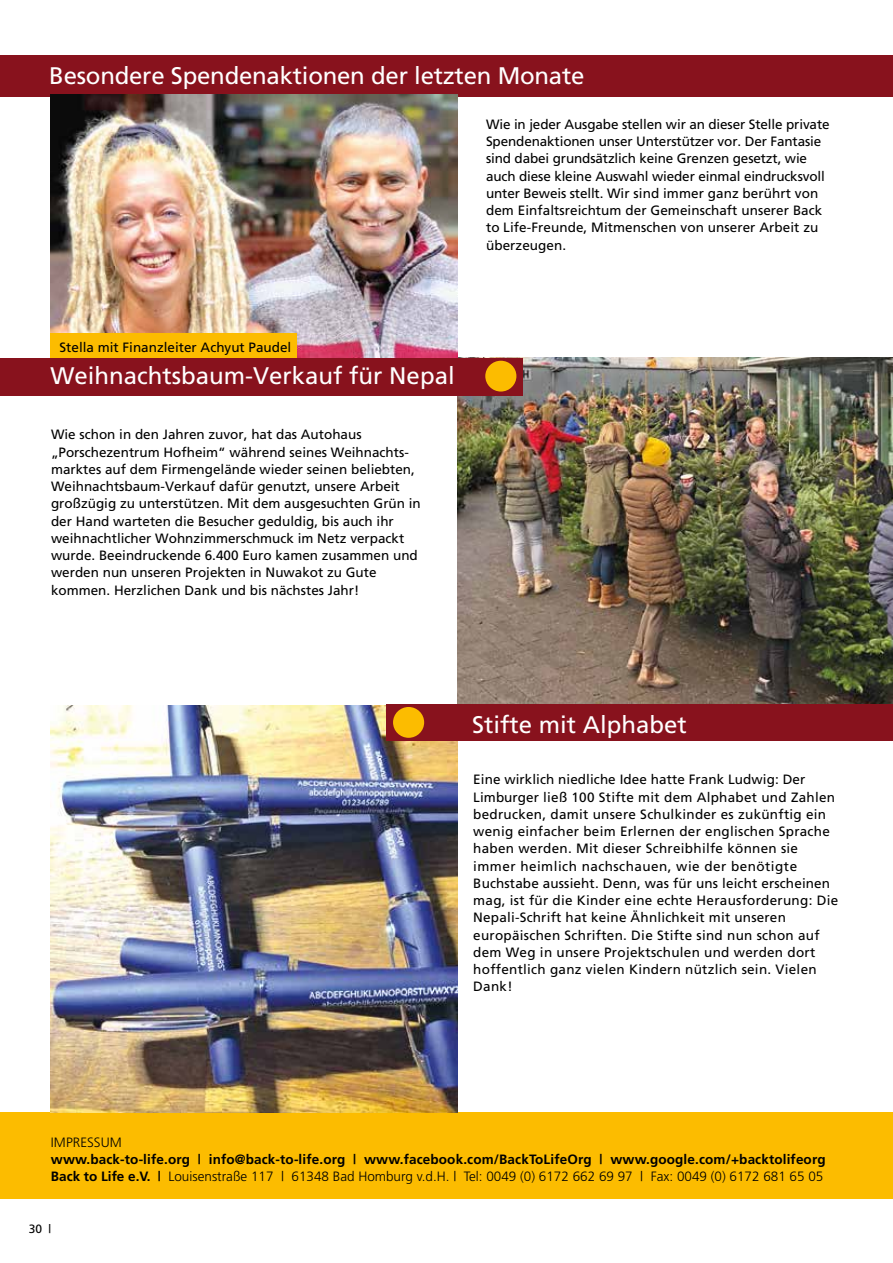
<style>
.page{position:relative;width:893px;height:1263px;background:#fff}
.page>*{position:absolute;margin:0;border:0;box-sizing:border-box;transform-origin:0 0}
.t1{font:24px "Frutiger";color:#fff}
.t2{font:13.5px/17.2px "Frutiger";color:#000}
.t3{font:13.5px/17.2px "Frutiger";letter-spacing:.02em;color:#000}
.t4{font:700 13.5px/17.2px "Frutiger";letter-spacing:.01em;color:#000}
.t5{font:300 13.5px "Frutiger";letter-spacing:.005em;color:#000}
.t6{font:12px "Frutiger";color:#000}
.s1{font-weight:300}
</style>
<div class="page">
<div style="left:0;top:55px;width:893px;height:41px;background:#88121d"></div>
<div style="left:0;top:1112px;width:893px;height:86px;background:#fcbc00"></div>
<img style="left:457px;top:358px;width:436px;height:346px">
<img style="left:51px;top:95px;width:406px;height:263px">
<div style="left:0;top:358px;width:522px;height:37px;background:#88121d"></div>
<img style="left:51px;top:705px;width:406px;height:407px">
<div style="left:387px;top:704px;width:506px;height:37px;background:#88121d"></div>
<div style="left:51px;top:333px;width:246px;height:25px;background:#fcbc00"></div>
<div style="left:393px;top:707px;width:31px;height:31px;background:#fcbc00;border-radius:50%"></div>
<div style="left:485px;top:361px;width:31px;height:31px;background:#fcbc00;border-radius:50%"></div>
<h1 class="t1" style="left:49px;top:61px;width:537px">Besondere Spendenaktionen der letzten Monate</h1>
<p class="t2" style="left:486px;top:115px;width:345px">Wie in jeder Ausgabe stellen wir an dieser Stelle private Spendenaktionen unser Unterstützer vor. Der Fantasie sind dabei grundsätzlich keine Grenzen gesetzt, wie auch diese kleine Auswahl wieder einmal eindrucksvoll unter Beweis stellt. Wir sind immer ganz berührt von dem Einfaltsreichtum der Gemeinschaft unserer Back to Life-Freunde, Mitmenschen von unserer Arbeit zu überzeugen.</p>
<p class="t2" style="left:60px;top:338px;width:233px">Stella mit Finanzleiter Achyut Paudel</p>
<h1 class="t1" style="left:51px;top:362px;width:406px">Weihnachtsbaum-Verkauf für Nepal</h1>
<p class="t2" style="left:51px;top:426px;width:371px">Wie schon in den Jahren zuvor, hat das Autohaus „Porschezentrum Hofheim“ während seines Weihnachts&shy;marktes auf dem Firmengelände wieder seinen beliebten, Weihnachtsbaum-Verkauf dafür genutzt, unsere Arbeit großzügig zu unterstützen. Mit dem ausgesuchten Grün in der Hand warteten die Besucher geduldig, bis auch ihr weihnachtlicher Wohnzimmerschmuck im Netz verpackt wurde. Beeindruckende 6.400 Euro kamen zusammen und werden nun unseren Projekten in Nuwakot zu Gute kommen. Herzlichen Dank und bis nächstes Jahr!</p>
<h1 class="t1" style="left:472px;top:711px;width:216px">Stifte mit Alphabet</h1>
<p class="t3" style="left:473px;top:771px;width:366px">Eine wirklich niedliche Idee hatte Frank Ludwig: Der Limburger ließ 100 Stifte mit dem Alphabet und Zahlen bedrucken, damit unsere Schulkinder es zukünftig ein wenig einfacher beim Erlernen der englischen Sprache haben werden. Mit dieser Schreibhilfe können sie immer heimlich nachschauen, wie der benötigte Buchstabe aussieht. Denn, was für uns leicht erscheinen mag, ist für die Kinder eine echte Herausforderung: Die Nepali-Schrift hat keine Ähnlichkeit mit unseren europäischen Schriften. Die Stifte sind nun schon auf dem Weg in unsere Projektschulen und werden dort hoffentlich ganz vielen Kindern nützlich sein. Vielen Dank!</p>
<p class="t5" style="left:51px;top:1134px;width:72px">IMPRESSUM</p>
<p class="t4" style="left:51px;top:1150px;width:776px">www.back-to-life.org | info@back-to-life.org | www.facebook.com/BackToLifeOrg | www.google.com/+backtolifeorg<br>Back to Life e.V. | <span class="s1">Louisenstraße 117 | 61348 Bad Homburg v.d.H. | Tel: 0049 (0) 6172 662 69 97 | Fax: 0049 (0) 6172 681 65 05</span></p>
<p class="t6" style="left:29px;top:1221px;width:24px">30 |</p>
</div>
